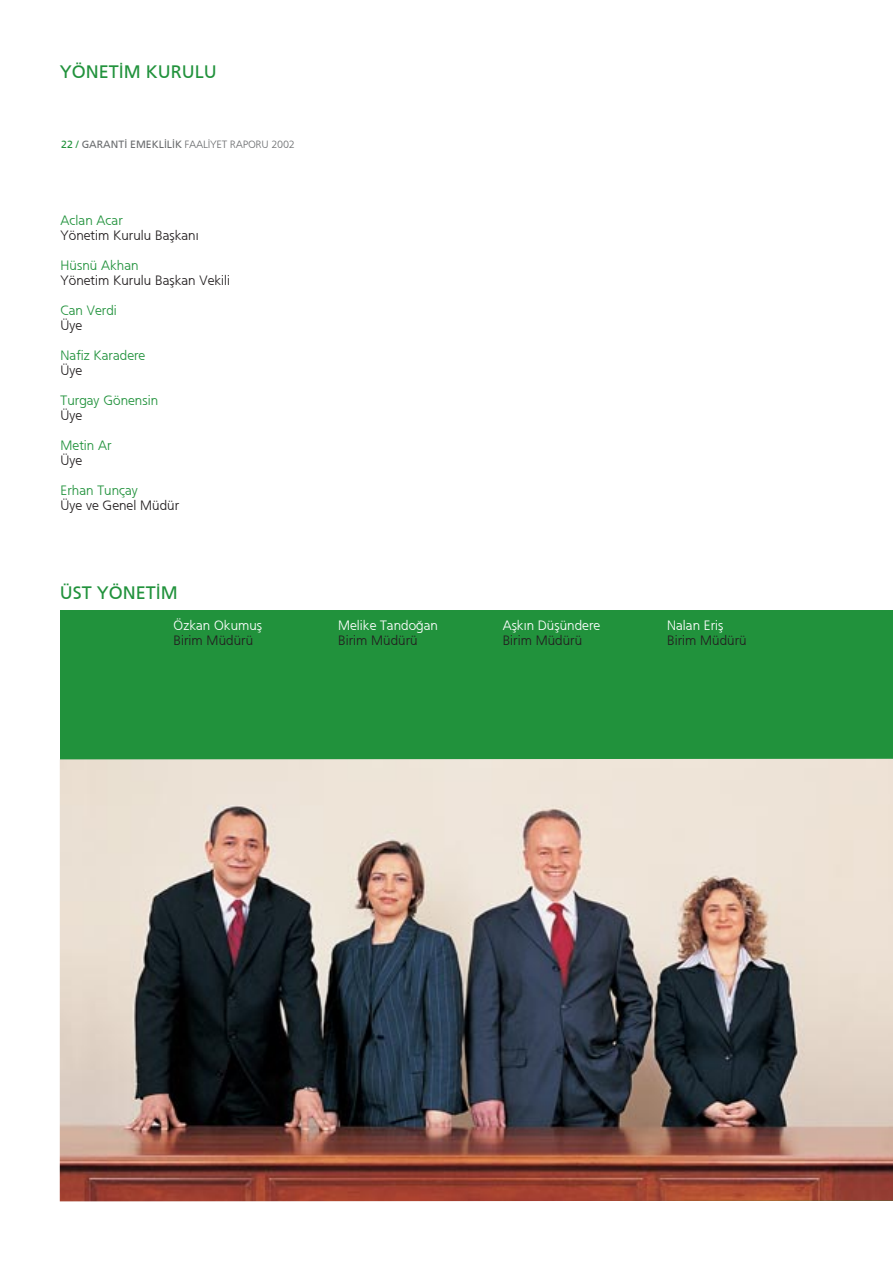
<style>
.page{position:relative;width:893px;height:1263px;background:#fff}
.page>*{position:absolute;margin:0;border:0;box-sizing:border-box;transform-origin:0 0}
.t1{font:18px "Frutiger Roman";color:#21923c}
.t2{font:300 13.5px "Frutiger";color:#231f20}
.t3{font:300 13.5px "Frutiger";color:#21923c}
.t4{font:300 13.5px "Frutiger";color:#fff}
.t5{font:300 10.5px "Frutiger";color:#6c6e70}
.s1{font-family:"Frutiger Roman";font-weight:400;color:#21923c}
.s2{font-family:"Frutiger Roman";font-weight:400}
</style>
<div class="page">
<div style="left:60px;top:610px;width:833px;height:591px;background:#21923c"></div>
<img style="left:60px;top:758px;width:833px;height:443px">
<h1 class="t1" style="left:60px;top:61px;width:159px">YÖNET‹M KURULU</h1>
<p class="t5" style="left:61px;top:138px;width:235px"><span class="s1">22 /</span> <span class="s2">GARANT‹ EMEKL‹L‹K</span> FAAL‹YET RAPORU 2002</p>
<p class="t3" style="left:61px;top:212px;width:64px">Aclan Acar</p>
<p class="t2" style="left:61px;top:227px;width:140px">Yönetim Kurulu Baflkan›</p>
<p class="t3" style="left:61px;top:257px;width:80px">Hüsnü Akhan</p>
<p class="t2" style="left:61px;top:272px;width:171px">Yönetim Kurulu Baflkan Vekili</p>
<p class="t3" style="left:61px;top:302px;width:58px">Can Verdi</p>
<p class="t2" style="left:61px;top:317px;width:23px">Üye</p>
<p class="t3" style="left:61px;top:347px;width:86px">Nafiz Karadere</p>
<p class="t2" style="left:61px;top:362px;width:23px">Üye</p>
<p class="t3" style="left:61px;top:392px;width:99px">Turgay Gönensin</p>
<p class="t2" style="left:61px;top:407px;width:23px">Üye</p>
<p class="t3" style="left:61px;top:437px;width:53px">Metin Ar</p>
<p class="t2" style="left:61px;top:452px;width:23px">Üye</p>
<p class="t3" style="left:61px;top:482px;width:79px">Erhan Tunçay</p>
<p class="t2" style="left:61px;top:497px;width:120px">Üye ve Genel Müdür</p>
<h1 class="t1" style="left:60px;top:582px;width:120px">ÜST YÖNET‹M</h1>
<p class="t4" style="left:174px;top:617px;width:90px">Özkan Okumufl</p>
<p class="t2" style="left:174px;top:632px;width:81px">Birim Müdürü</p>
<p class="t4" style="left:339px;top:617px;width:101px">Melike Tando¤an</p>
<p class="t2" style="left:339px;top:632px;width:81px">Birim Müdürü</p>
<p class="t4" style="left:503px;top:617px;width:99px">Aflk›n Düflündere</p>
<p class="t2" style="left:503px;top:632px;width:81px">Birim Müdürü</p>
<p class="t4" style="left:668px;top:617px;width:58px">Nalan Erifl</p>
<p class="t2" style="left:668px;top:632px;width:81px">Birim Müdürü</p>
</div>
